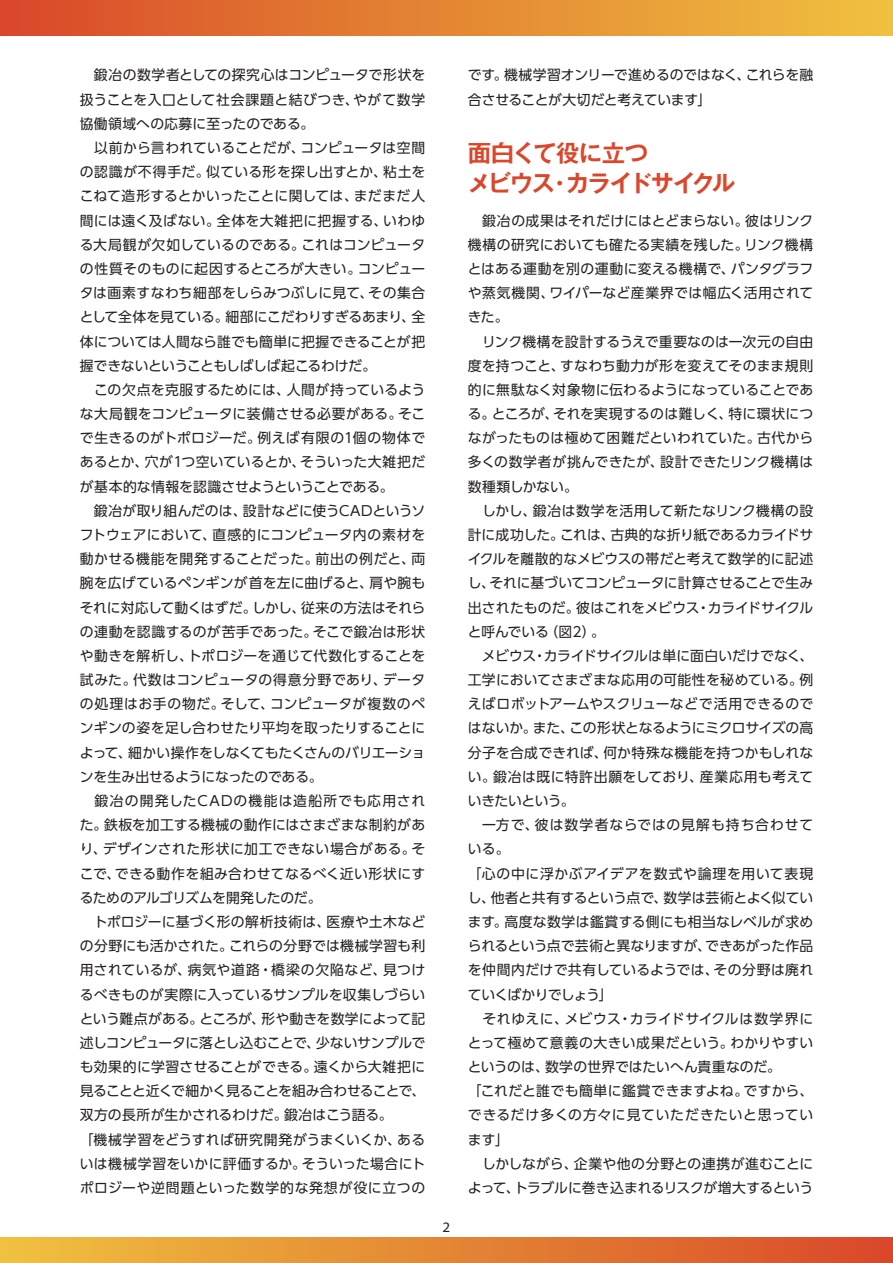
<style>
.page{position:relative;width:893px;height:1263px;background:#fff}
.page>*{position:absolute;margin:0;border:0;box-sizing:border-box;transform-origin:0 0}
.t1{font:700 23.4px "Gothic MB101 Pr 6 N De";letter-spacing:-.065em;color:#da472b}
.t2{font:700 23.4px "Gothic MB101 Pr 6 N De";letter-spacing:-.02em;color:#da472b}
.t3{font:13.8px/24.2px "UD Shin Go Pr 6";letter-spacing:.005em;color:#231f20;text-align:justify}
.t4{font:13.8px/24.2px "UD Shin Go Pr 6";letter-spacing:-.015em;color:#231f20}
.t5{font:13.8px/24.2px "UD Shin Go Pr 6";letter-spacing:.065em;color:#231f20}
.t6{font:13.2px "Evonik Prokyon";color:#231f20}
</style>
<div class="page">
<div style="left:0;top:0;width:893px;height:35px;background:linear-gradient(to right,#d9492a,#f0c240)"></div>
<div style="left:0;top:1237px;width:893px;height:26px;background:linear-gradient(to right,#f0c240,#d9492a)"></div>
<p class="t3" style="left:80px;top:63px;width:347px">　鍛冶の数学者としての探究心はコンピュータで形状を扱うことを入口として社会課題と結びつき、やがて数学協働領域への応募に至ったのである。</p>
<p class="t3" style="left:80px;top:135px;width:347px">　以前から言われていることだが、コンピュータは空間の認識が不得手だ。似ている形を探し出すとか、粘土をこねて造形するとかいったことに関しては、まだまだ人間には遠く及ばない。全体を大雑把に把握する、いわゆる大局観が欠如しているのである。これはコンピュータの性質そのものに起因するところが大きい。コンピュータは画素すなわち細部をしらみつぶしに見て、その集合として全体を見ている。細部にこだわりすぎるあまり、全体については人間なら誰でも簡単に把握できることが把握できないということもしばしば起こるわけだ。</p>
<p class="t3" style="left:80px;top:377px;width:347px">　この欠点を克服するためには、人間が持っているような大局観をコンピュータに装備させる必要がある。そこで生きるのがトポロジーだ。例えば有限の1個の物体であるとか、穴が1つ空いているとか、そういった大雑把だが基本的な情報を認識させようということである。</p>
<p class="t3" style="left:80px;top:498px;width:347px">　鍛冶が取り組んだのは、設計などに使うCADというソフトウェアにおいて、直感的にコンピュータ内の素材を動かせる機能を開発することだった。前出の例だと、両腕を広げているペンギンが首を左に曲げると、肩や腕もそれに対応して動くはずだ。しかし、従来の方法はそれらの連動を認識するのが苦手であった。そこで鍛冶は形状や動きを解析し、トポロジーを通じて代数化することを試みた。代数はコンピュータの得意分野であり、データの処理はお手の物だ。そして、コンピュータが複数のペンギンの姿を足し合わせたり平均を取ったりすることによって、細かい操作をしなくてもたくさんのバリエーションを生み出せるようになったのである。</p>
<p class="t3" style="left:80px;top:788px;width:347px">　鍛冶の開発したCADの機能は造船所でも応用された。鉄板を加工する機械の動作にはさまざまな制約があり、デザインされた形状に加工できない場合がある。そこで、できる動作を組み合わせてなるべく近い形状にするためのアルゴリズムを開発したのだ。</p>
<p class="t3" style="left:80px;top:909px;width:347px">　トポロジーに基づく形の解析技術は、医療や土木などの分野にも活かされた。これらの分野では機械学習も利用されているが、病気や道路・橋梁の欠陥など、見つけるべきものが実際に入っているサンプルを収集しづらいという難点がある。ところが、形や動きを数学によって記述しコンピュータに落とし込むことで、少ないサンプルでも効果的に学習させることができる。遠くから大雑把に見ることと近くで細かく見ることを組み合わせることで、双方の長所が生かされるわけだ。鍛冶はこう語る。</p>
<p class="t3" style="left:80px;top:1127px;width:347px">「機械学習をどうすれば研究開発がうまくいくか、あるいは機械学習をいかに評価するか。そういった場合にトポロジーや逆問題といった数学的な発想が役に立つの</p>
<p class="t6" style="left:442px;top:1217px;width:9px">2</p>
<p class="t4" style="left:468px;top:63px;width:347px">です。機械学習オンリーで進めるのではなく、これらを融合させることが大切だと考えています」</p>
<p class="t2" style="left:468px;top:134px;width:182px">面白くて役に立つ</p>
<p class="t1" style="left:468px;top:163px;width:269px">メビウス・カライドサイクル</p>
<p class="t3" style="left:468px;top:208px;width:347px">　鍛冶の成果はそれだけにはとどまらない。彼はリンク機構の研究においても確たる実績を残した。リンク機構とはある運動を別の運動に変える機構で、パンタグラフや蒸気機関、ワイパーなど産業界では幅広く活用されてきた。</p>
<p class="t3" style="left:468px;top:329px;width:347px">　リンク機構を設計するうえで重要なのは一次元の自由度を持つこと、すなわち動力が形を変えてそのまま規則的に無駄なく対象物に伝わるようになっていることである。ところが、それを実現するのは難しく、特に環状につながったものは極めて困難だといわれていた。古代から多くの数学者が挑んできたが、設計できたリンク機構は数種類しかない。</p>
<p class="t3" style="left:468px;top:498px;width:347px">　しかし、鍛冶は数学を活用して新たなリンク機構の設計に成功した。これは、古典的な折り紙であるカライドサイクルを離散的なメビウスの帯だと考えて数学的に記述し、それに基づいてコンピュータに計算させることで生み出されたものだ。彼はこれをメビウス・カライドサイクルと呼んでいる（図2）。</p>
<p class="t3" style="left:468px;top:643px;width:347px">　メビウス・カライドサイクルは単に面白いだけでなく、工学においてさまざまな応用の可能性を秘めている。例えばロボットアームやスクリューなどで活用できるのではないか。また、この形状となるようにミクロサイズの高分子を合成できれば、何か特殊な機能を持つかもしれない。鍛冶は既に特許出願をしており、産業応用も考えていきたいという。</p>
<p class="t5" style="left:468px;top:812px;width:347px">　一方で、彼は数学者ならではの見解も持ち合わせている。</p>
<p class="t3" style="left:468px;top:861px;width:347px">「心の中に浮かぶアイデアを数式や論理を用いて表現し、他者と共有するという点で、数学は芸術とよく似ています。高度な数学は鑑賞する側にも相当なレベルが求められるという点で芸術と異なりますが、できあがった作品を仲間内だけで共有しているようでは、その分野は廃れていくばかりでしょう」</p>
<p class="t3" style="left:468px;top:1006px;width:347px">　それゆえに、メビウス・カライドサイクルは数学界にとって極めて意義の大きい成果だという。わかりやすいというのは、数学の世界ではたいへん貴重なのだ。</p>
<p class="t3" style="left:468px;top:1078px;width:347px">「これだと誰でも簡単に鑑賞できますよね。ですから、できるだけ多くの方々に見ていただきたいと思っています」</p>
<p class="t3" style="left:468px;top:1151px;width:347px">　しかしながら、企業や他の分野との連携が進むことによって、トラブルに巻き込まれるリスクが増大するという</p>
</div>
